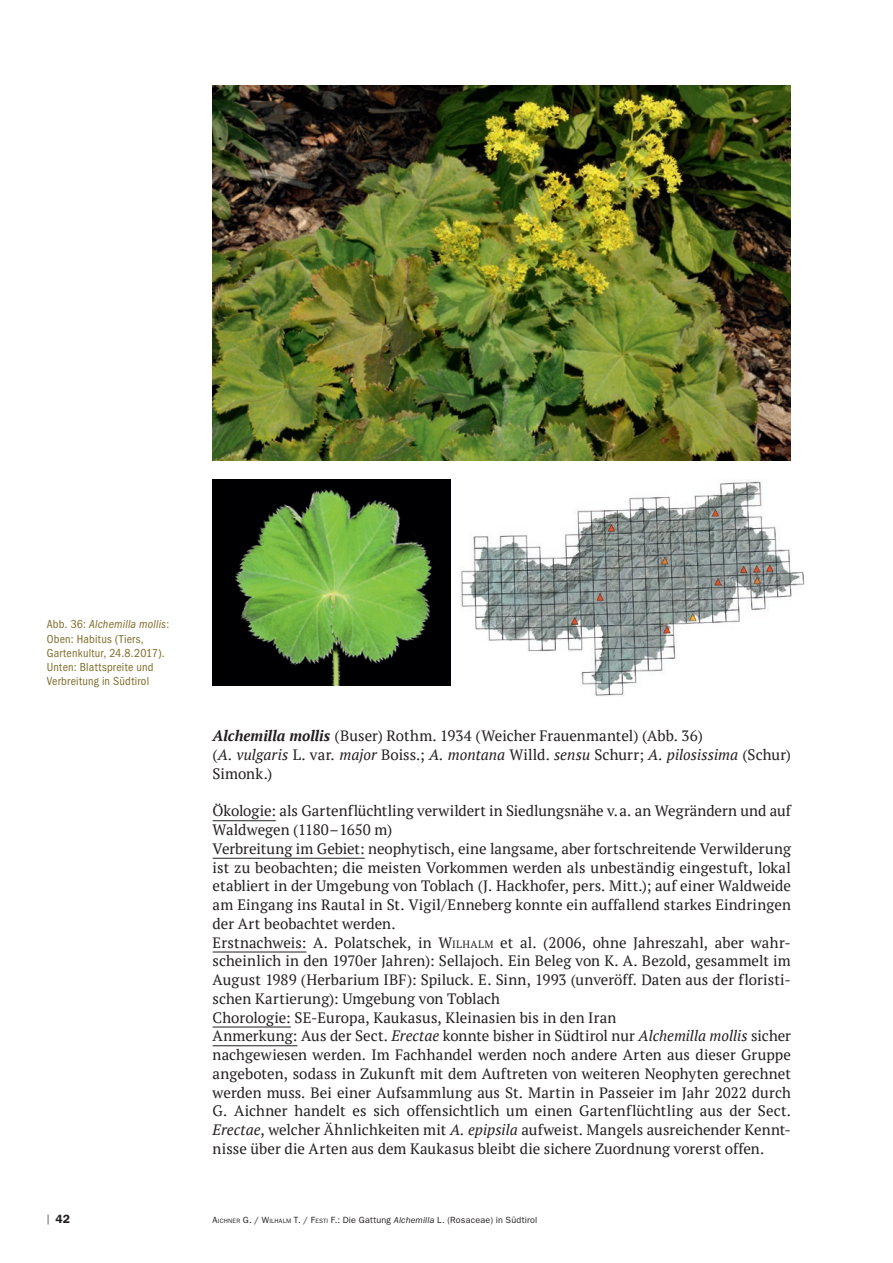
<style>
.page{position:relative;width:893px;height:1263px;background:#fff}
.page>*{position:absolute;margin:0;border:0;box-sizing:border-box;transform-origin:0 0}
.t1{font:15px/18.8px "PT Serif";color:#231f20}
.t2{font:condensed 12px/14.2px "ITC Franklin Gothic Std";letter-spacing:.02em;color:#7e6d2c}
.t3{font:600 12px "ITC Franklin Gothic Std";color:#231f20}
.t4{font:9px "ITC Franklin Gothic Std";letter-spacing:.02em;color:#231f20}
.s1{font-style:italic}
.s2{font-weight:700;font-style:italic}
.s3{font-style:inherit}
.s4{font-size:10.5px}
.s5{font-family:"PT Serif";font-weight:400}
.s6{font-size:6.3px}
</style>
<div class="page">
<hr style="left:213px;top:820px;width:63px;height:1px;background:#231f20">
<hr style="left:213px;top:858px;width:152px;height:1px;background:#231f20">
<hr style="left:213px;top:952px;width:93px;height:1px;background:#231f20">
<hr style="left:213px;top:1027px;width:78px;height:1px;background:#231f20">
<hr style="left:213px;top:1045px;width:84px;height:1px;background:#231f20">
<img style="left:460px;top:481px;width:345px;height:215px">
<img style="left:213px;top:479px;width:238px;height:206px">
<img style="left:213px;top:85px;width:578px;height:375px">
<p class="t2" style="left:47px;top:617px;width:124px">Abb. 36: <span class="s1">Alchemilla mollis</span>:<br>Oben: Habitus (Tiers,<br>Gartenkultur, 24.8.2017).<br>Unten: Blattspreite und<br>Verbreitung in Südtirol</p>
<p class="t1" style="left:213px;top:726px;width:580px"><span class="s2">Alchemilla mollis</span> (Buser) Rothm. 1934 (Weicher Frauenmantel) (Abb. 36)<br>(<span class="s1">A. vulgaris</span> L. var<span class="s1">. major</span> Boiss.; <span class="s1">A. montana</span> Willd. <span class="s1">sensu</span> Schurr; <span class="s1">A. pilosissima</span> (Schur)<br>Simonk.)</p>
<p class="t1" style="left:213px;top:801px;width:580px">Ökologie: als Gartenflüchtling verwildert in Siedlungsnähe v.a. an Wegrändern und auf Waldwegen (1180–1650 m)<br>Verbreitung im Gebiet: neophytisch, eine langsame, aber fortschreitende Verwilderung ist zu beobachten; die meisten Vorkommen werden als unbeständig eingestuft, lokal etabliert in der Umgebung von Toblach (J. Hackhofer, pers. Mitt.); auf einer Waldweide am Eingang ins Rautal in St. Vigil/Enneberg konnte ein auffallend starkes Eindringen der Art beobachtet werden.<br>Erstnachweis: A. Polatschek, in <span class="s3">W</span><span class="s4">ilhalm</span> et al. (2006, ohne Jahreszahl, aber wahr&shy;scheinlich in den 1970er Jahren): Sellajoch. Ein Beleg von K. A. Bezold, gesammelt im August 1989 (Herbarium IBF): Spiluck. E. Sinn, 1993 (unveröff. Daten aus der floristi&shy;schen Kartierung): Umgebung von Toblach<br>Chorologie: SE-Europa, Kaukasus, Kleinasien bis in den Iran<br>Anmerkung: Aus der Sect. <span class="s1">Erectae</span> konnte bisher in Südtirol nur <span class="s1">Alchemilla mollis</span> sicher nachgewiesen werden. Im Fachhandel werden noch andere Arten aus dieser Gruppe angeboten, sodass in Zukunft mit dem Auftreten von weiteren Neophyten gerechnet werden muss. Bei einer Aufsammlung aus St. Martin in Passeier im Jahr 2022 durch G. Aichner handelt es sich offensichtlich um einen Gartenflüchtling aus der Sect.<br><span class="s1">Erectae</span>, welcher Ähnlichkeiten mit <span class="s1">A. epipsila</span> aufweist. Mangels ausreichender Kennt&shy;nisse über die Arten aus dem Kaukasus bleibt die sichere Zuordnung vorerst offen.</p>
<p class="t3" style="left:47px;top:1211px;width:25px"><span class="s5">|</span> 42</p>
<p class="t4" style="left:213px;top:1214px;width:326px"><span class="s3">A</span><span class="s6">ICHNER</span> <span class="s3">G. / W</span><span class="s6">ILHALM</span> <span class="s3">T. / F</span><span class="s6">ESTI</span> <span class="s3">F.</span>: Die Gattung <span class="s1">Alchemilla</span> L. (Rosaceae) in Südtirol</p>
</div>
